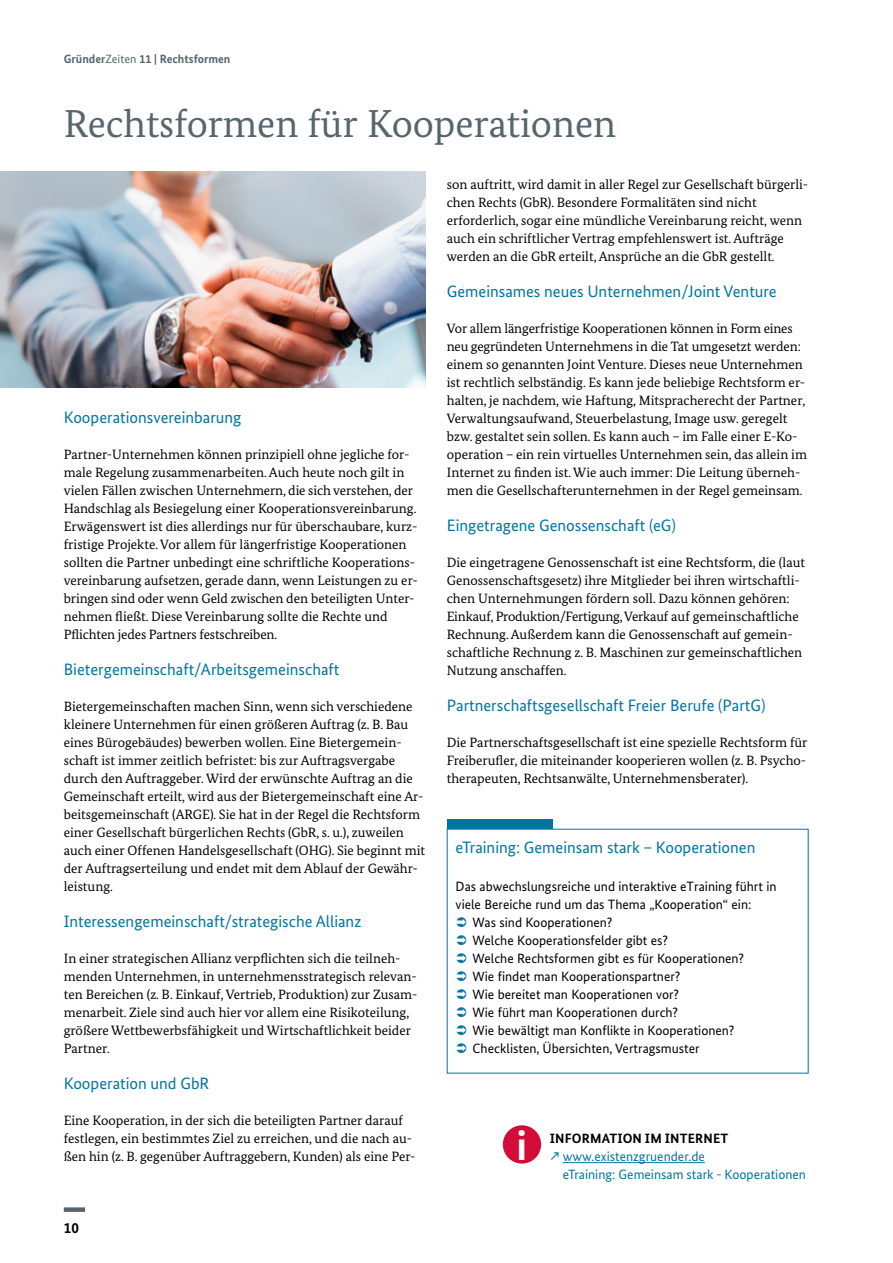
<style>
.page{position:relative;width:893px;height:1263px;background:#fff}
.page>*{position:absolute;margin:0;border:0;box-sizing:border-box;transform-origin:0 0}
.t1{font:700 42px "Bundes Sans";color:#fff}
.t2{font:39px "Bundes Serif";color:#57656c}
.t3{font:16.5px "Bundes Sans";color:#0075a0}
.t4{font:700 15px "Bundes Sans";color:#000}
.t5{font:13.5px/18px "Bundes Serif";color:#000}
.t6{font:13.5px/18px "Bundes Sans";color:#000}
.t7{font:13.5px/18px "Bundes Sans";color:#0075a0}
.t8{font:700 12px "Bundes Sans";color:#57656c}
.s1{font-weight:400}
.s2{font-weight:700;color:#000}
</style>
<div class="page">
<div style="left:64px;top:1207px;width:21px;height:5px;background:#57656c"></div>
<div style="left:447px;top:819px;width:106px;height:10px;background:#0075a0"></div>
<img style="left:0;top:171px;width:425px;height:216px">
<hr style="left:563px;top:1162px;width:142px;height:1px;background:#0075a0">
<div style="left:503px;top:1125px;width:38px;height:38px;background:#d30d38;border-radius:50%"></div>
<p class="t8" style="left:64px;top:52px;width:168px">Gründer<span class="s1">Zeiten</span> 11 | Rechtsformen</p>
<h2 class="t2" style="left:64px;top:99px;width:554px">Rechtsformen für Kooperationen</h2>
<h3 class="t3" style="left:64px;top:407px;width:179px">Kooperationsvereinbarung</h3>
<p class="t5" style="left:64px;top:445px;width:355px">Partner-Unternehmen können prinzipiell ohne jegliche for&shy;male Regelung zusammenarbeiten. Auch heute noch gilt in vielen Fällen zwischen Unternehmern, die sich verstehen, der Handschlag als Besiegelung einer Kooperationsvereinbarung.<br>Erwägenswert ist dies allerdings nur für überschaubare, kurz&shy;fristige Projekte. Vor allem für längerfristige Kooperationen sollten die Partner unbedingt eine schriftliche Kooperations&shy;vereinbarung aufsetzen, gerade dann, wenn Leistungen zu er&shy;bringen sind oder wenn Geld zwischen den beteiligten Unter&shy;nehmen fließt. Diese Vereinbarung sollte die Rechte und Pflichten jedes Partners festschreiben.</p>
<h3 class="t3" style="left:64px;top:659px;width:277px">Bietergemeinschaft/Arbeitsgemeinschaft</h3>
<p class="t5" style="left:64px;top:697px;width:363px">Bietergemeinschaften machen Sinn, wenn sich verschiedene kleinere Unternehmen für einen größeren Auftrag (z. B. Bau eines Bürogebäudes) bewerben wollen. Eine Bietergemein&shy;schaft ist immer zeitlich befristet: bis zur Auftragsvergabe durch den Auftraggeber. Wird der erwünschte Auftrag an die Gemeinschaft erteilt, wird aus der Bietergemeinschaft eine Ar&shy;beitsgemeinschaft (ARGE). Sie hat in der Regel die Rechtsform einer Gesellschaft bürgerlichen Rechts (GbR, s. u.), zuweilen auch einer Offenen Handelsgesellschaft (OHG). Sie beginnt mit der Auftragserteilung und endet mit dem Ablauf der Gewähr&shy;leistung.</p>
<h3 class="t3" style="left:64px;top:911px;width:299px">Interessengemeinschaft/strategische Allianz</h3>
<p class="t5" style="left:64px;top:949px;width:355px">In einer strategischen Allianz verpflichten sich die teilneh&shy;menden Unternehmen, in unternehmensstrategisch relevan&shy;ten Bereichen (z. B. Einkauf, Vertrieb, Produktion) zur Zusam&shy;menarbeit. Ziele sind auch hier vor allem eine Risikoteilung, größere Wettbewerbsfähigkeit und Wirtschaftlichkeit beider Partner.</p>
<h3 class="t3" style="left:64px;top:1073px;width:147px">Kooperation und GbR</h3>
<p class="t5" style="left:64px;top:1111px;width:353px">Eine Kooperation, in der sich die beteiligten Partner darauf festlegen, ein bestimmtes Ziel zu erreichen, und die nach au&shy;ßen hin (z. B. gegenüber Auftraggebern, Kunden) als eine Per-</p>
<p class="t4" style="left:64px;top:1219px;width:17px">10</p>
<p class="t5" style="left:447px;top:175px;width:363px">son auftritt, wird damit in aller Regel zur Gesellschaft bürgerli&shy;chen Rechts (GbR). Besondere Formalitäten sind nicht erforderlich, sogar eine mündliche Vereinbarung reicht, wenn auch ein schriftlicher Vertrag empfehlenswert ist. Aufträge werden an die GbR erteilt, Ansprüche an die GbR gestellt.</p>
<h3 class="t3" style="left:447px;top:281px;width:331px">Gemeinsames neues Unternehmen/Joint Venture</h3>
<p class="t5" style="left:447px;top:319px;width:362px">Vor allem längerfristige Kooperationen können in Form eines neu gegründeten Unternehmens in die Tat umgesetzt werden: einem so genannten Joint Venture. Dieses neue Unternehmen ist rechtlich selbständig. Es kann jede beliebige Rechtsform er&shy;halten, je nachdem, wie Haftung, Mitspracherecht der Partner, Verwaltungsaufwand, Steuerbelastung, Image usw. geregelt bzw. gestaltet sein sollen. Es kann auch – im Falle einer E-Ko&shy;operation – ein rein virtuelles Unternehmen sein, das allein im Internet zu finden ist. Wie auch immer: Die Leitung überneh&shy;men die Gesellschafterunternehmen in der Regel gemeinsam.</p>
<h3 class="t3" style="left:447px;top:515px;width:231px">Eingetragene Genossenschaft (eG)</h3>
<p class="t5" style="left:447px;top:553px;width:360px">Die eingetragene Genossenschaft ist eine Rechtsform, die (laut Genossenschaftsgesetz) ihre Mitglieder bei ihren wirtschaftli&shy;chen Unternehmungen fördern soll. Dazu können gehören:<br>Einkauf, Produktion/Fertigung, Verkauf auf gemeinschaftliche Rechnung. Außerdem kann die Genossenschaft auf gemein&shy;schaftliche Rechnung z. B. Maschinen zur gemeinschaftlichen Nutzung anschaffen.</p>
<p class="t3" style="left:447px;top:695px;width:320px">Partnerschaftsgesellschaft Freier Berufe (PartG)</p>
<p class="t5" style="left:447px;top:733px;width:362px;text-align:justify">Die Partnerschaftsgesellschaft ist eine spezielle Rechtsform für Freiberufler, die miteinander kooperieren wollen (z. B. Psycho&shy;therapeuten, Rechtsanwälte, Unternehmensberater).</p>
<h3 class="t3" style="left:456px;top:837px;width:301px">eTraining: Gemeinsam stark – Kooperationen</h3>
<p class="t6" style="left:456px;top:877px;width:322px">Das abwechslungsreiche und interaktive eTraining führt in viele Bereiche rund um das Thema „Kooperation“ ein:</p>
<p class="t6" style="left:473px;top:913px;width:141px">Was sind Kooperationen?</p>
<p class="t6" style="left:473px;top:931px;width:197px">Welche Kooperationsfelder gibt es?</p>
<p class="t6" style="left:473px;top:949px;width:273px">Welche Rechtsformen gibt es für Kooperationen?</p>
<p class="t6" style="left:473px;top:967px;width:209px">Wie findet man Kooperationspartner?</p>
<p class="t6" style="left:473px;top:985px;width:208px">Wie bereitet man Kooperationen vor?</p>
<p class="t6" style="left:473px;top:1003px;width:207px">Wie führt man Kooperationen durch?</p>
<p class="t6" style="left:473px;top:1021px;width:263px">Wie bewältigt man Konflikte in Kooperationen?</p>
<p class="t6" style="left:473px;top:1039px;width:229px">Checklisten, Übersichten, Vertragsmuster</p>
<h1 class="t1" style="left:517px;top:1119px;width:12px">i</h1>
<h4 class="t7" style="left:563px;top:1129px;width:245px;text-indent:-13px"><span class="s2">INFORMATION IM INTERNET </span>www.existenzgruender.de<br>eTraining: Gemeinsam stark - Kooperationen</h4>
</div>
